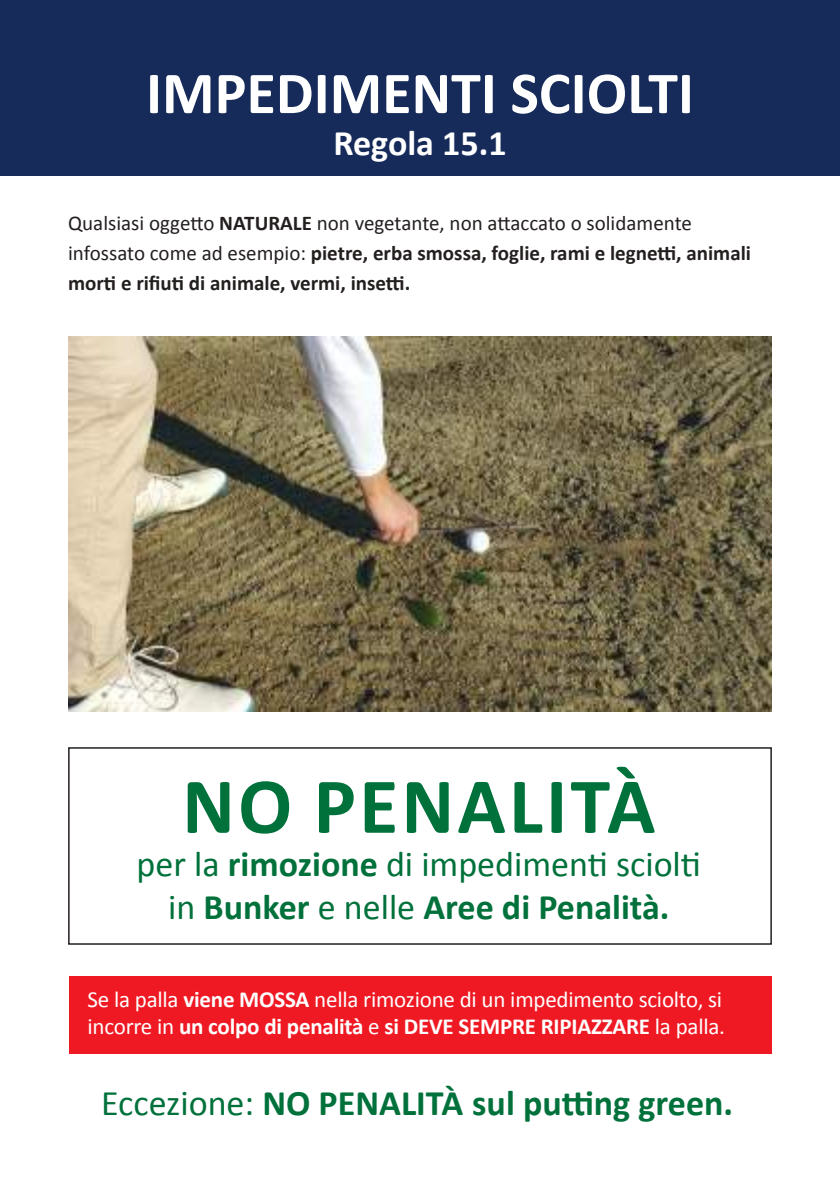
<style>
.page{position:relative;width:840px;height:1191px;background:#fff}
.page>*{position:absolute;margin:0;border:0;box-sizing:border-box;transform-origin:0 0}
.t1{font:700 80px "Calibri";letter-spacing:.04em;color:#00713b}
.t2{font:700 60px "Calibri";color:#fff}
.t3{font:36px/43.2px "Calibri";color:#00713b;text-align:center}
.t4{font:700 36px "Calibri";color:#00713b}
.t5{font:700 36px "Calibri";color:#fff}
.t6{font:23px/27.6px "Calibri";letter-spacing:-.01em;color:#fff}
.t7{font:700 21px/30px "Calibri";color:#241f1f}
.s1{font-weight:400}
.s2{font-weight:700}
</style>
<div class="page">
<div style="left:69px;top:976px;width:701px;height:78px;background:#ef1923"></div>
<div style="left:0;top:0;width:839px;height:176px;background:#162b59"></div>
<img style="left:68px;top:336px;width:703px;height:375px">
<div style="left:68px;top:747px;width:703px;height:197px;border:2px solid #241f1f"></div>
<h2 class="t2" style="left:146px;top:55px;width:549px">IMPEDIMENTI SCIOLTI</h2>
<h3 class="t5" style="left:333px;top:120px;width:175px">Regola 15.1</h3>
<p class="t7" style="left:68px;top:208px;width:684px"><span class="s1">Qualsiasi oggetto</span> NATURALE <span class="s1">non vegetante, non attaccato o solidamente infossato come ad esempio:</span> pietre, erba smossa, foglie, rami e legnetti, animali morti e rifiuti di animale, vermi, insetti.</p>
<h1 class="t1" style="left:182px;top:755px;width:474px">NO PENALITÀ</h1>
<h3 class="t3" style="left:136px;top:842px;width:565px">per la <span class="s2">rimozione</span> di impedimenti sciolti in <span class="s2">Bunker</span> e nelle <span class="s2">Aree di Penalità.</span></h3>
<p class="t6" style="left:87px;top:985px;width:638px">Se la palla <span class="s2">viene MOSSA</span> nella rimozione di un impedimento sciolto, si incorre in <span class="s2">un colpo di penalità</span> e <span class="s2">si DEVE SEMPRE RIPIAZZARE</span> la palla.</p>
<h3 class="t4" style="left:101px;top:1079px;width:633px"><span class="s1">Eccezione:</span> NO PENALITÀ sul putting green.</h3>
</div>
